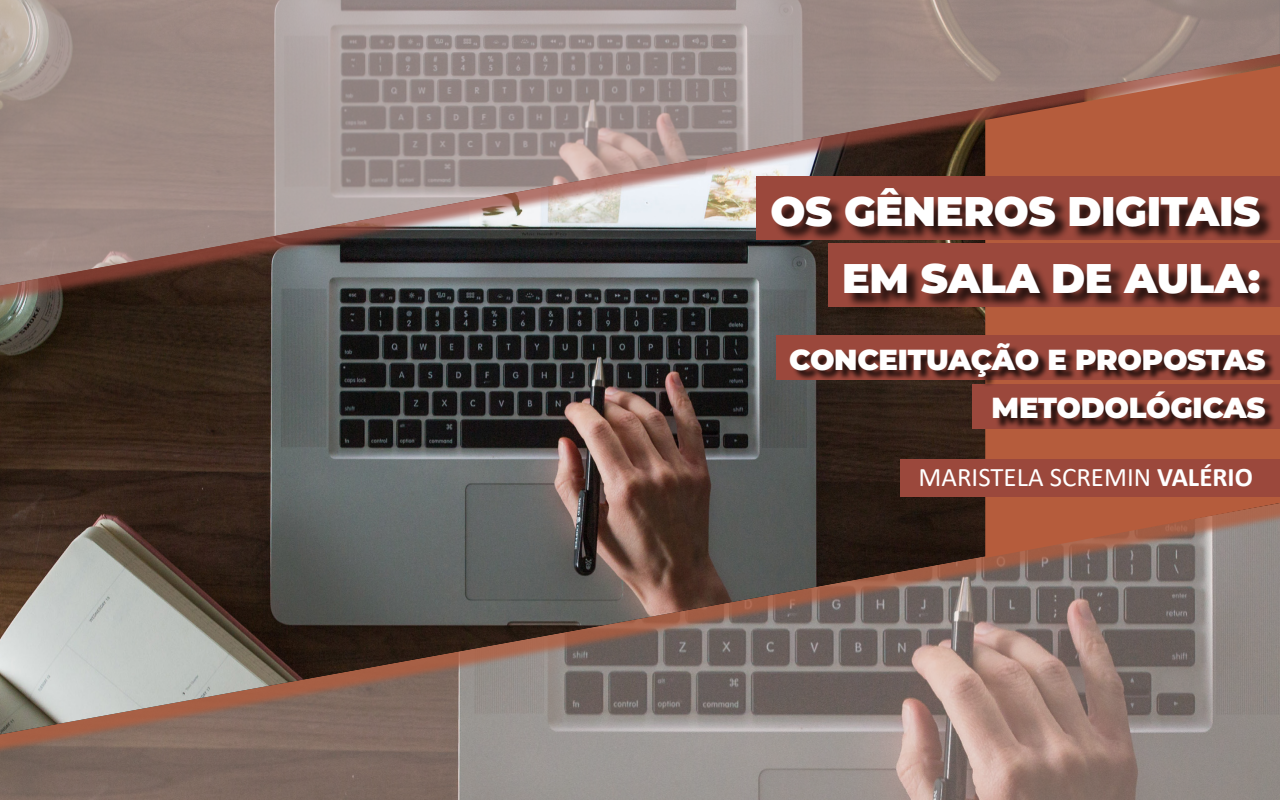
<style>
.page{position:relative;width:1280px;height:800px;background:#fff}
.page>*{position:absolute;margin:0;border:0;box-sizing:border-box;transform-origin:0 0}
.t1{font:900 41.4px/67px "Montserrat";letter-spacing:-.01em;color:#fff;text-align:right}
.t2{font:900 29px/48.7px "Montserrat";letter-spacing:-.01em;color:#fff;text-align:right}
.t3{font:26.9px "Calibri";color:#fff}
.s1{font-weight:700}
</style>
<div class="page">
<svg style="left:0;top:761px;width:1280px;height:39px;background:#8e8079"></svg>
<svg style="left:0;top:0;width:1280px;height:25px;background:#a49490"></svg>
<div style="left:0;top:41px;width:1280px;height:720px;background:#b55c3c;opacity:.75"></div>
<img style="left:0;top:25px;width:1280px;height:721px">
<svg style="left:985px;top:66px;width:295px;height:492px;background:#ad6147"></svg>
<div style="left:756px;top:176px;width:524px;height:64px;background:#9b483c"></div>
<div style="left:828px;top:243px;width:452px;height:64px;background:#9b483c"></div>
<div style="left:777px;top:335px;width:503px;height:45px;background:#9b483c"></div>
<div style="left:972px;top:384px;width:308px;height:44px;background:#9b483c"></div>
<div style="left:900px;top:459px;width:380px;height:38px;background:#9b483c"></div>
<div style="left:774px;top:190px;width:501px;height:52px;background:#000;opacity:.75"></div>
<div style="left:846px;top:265px;width:429px;height:44px;background:#000;opacity:.75"></div>
<div style="left:792px;top:344px;width:484px;height:43px;background:#000;opacity:.75"></div>
<div style="left:995px;top:394px;width:281px;height:36px;background:#000;opacity:.75"></div>
<h1 class="t1" style="left:770px;top:175px;width:491px">OS GÊNEROS DIGITAIS<br>EM SALA DE AULA:</h1>
<p class="t2" style="left:789px;top:333px;width:478px">CONCEITUAÇÃO E PROPOSTAS<br>METODOLÓGICAS</p>
<p class="t3" style="left:918px;top:459px;width:336px">MARISTELA SCREMIN <span class="s1">VALÉRIO</span></p>
</div>
